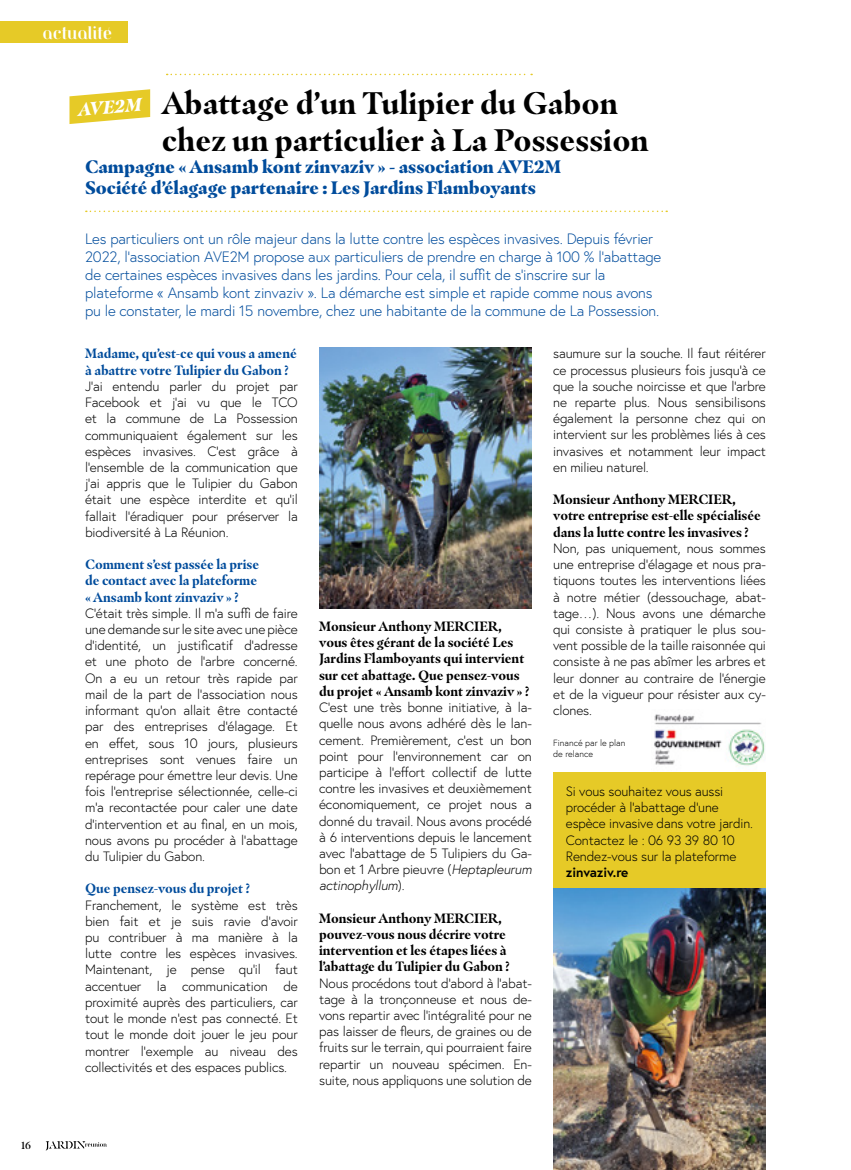
<style>
.page{position:relative;width:851px;height:1170px;background:#fff}
.page>*{position:absolute;margin:0;border:0;box-sizing:border-box;transform-origin:0 0}
.t1{font:700 31.05px/37.3px "Masqualero";color:#000}
.t2{font:900 18px "Masqualero";letter-spacing:-.005em;color:#004c9c}
.t3{font:italic 900 18px "Masqualero";color:#fff}
.t4{font:700 16.5px "Jeanne Moderno OT";color:#fff}
.t5{font:300 15px/18px "Europa";letter-spacing:-.01em;color:#004c9c}
.t6{font:300 13.5px/16.2px "Europa";letter-spacing:-.01em;color:#000;text-align:justify}
.t7{font:700 13.5px/16.2px "Masqualero";letter-spacing:-.005em;color:#000}
.t8{font:700 13.5px/16.2px "Masqualero";letter-spacing:-.005em;color:#004c9c}
.t9{font:10.5px "Masqualero Stencil";color:#000}
.t10{font:300 9px/10.8px "Europa";color:#000}
.s1{font-style:italic}
.s2{font-weight:700}
</style>
<div class="page">
<div style="left:0;top:21px;width:128px;height:22px;background:#e6ca27"></div>
<svg style="left:46px;top:1141px;width:61px;height:9px"></svg>
<img style="left:553px;top:888px;width:212px;height:281px">
<div style="left:553px;top:772px;width:212px;height:116px;background:#e6ca27"></div>
<img style="left:319px;top:348px;width:212px;height:260px">
<svg style="left:86px;top:210px;width:581px;height:2px"></svg>
<svg style="left:167px;top:74px;width:365px;height:1px"></svg>
<svg style="left:69px;top:89px;width:81px;height:35px"></svg>
<img style="left:654px;top:714px;width:111px;height:52px">
<p class="t4" style="left:43px;top:24px;width:71px">actualité</p>
<p class="t1" style="left:162px;top:84px;width:488px">Abattage d’un Tulipier du Gabon chez un particulier à La Possession</p>
<p class="t2" style="left:85px;top:155px;width:477px">Campagne « Ansamb kont zinvaziv » - association AVE2M</p>
<p class="t2" style="left:85px;top:177px;width:452px">Société d’élagage partenaire : Les Jardins Flamboyants</p>
<p class="t3" style="left:76px;top:98px;width:65px;rotate:-5deg">AVE2M</p>
<p class="t5" style="left:85px;top:230px;width:577px">Les particuliers ont un rôle majeur dans la lutte contre les espèces invasives. Depuis février 2022, l’association AVE2M propose aux particuliers de prendre en charge à 100 % l’abattage de certaines espèces invasives dans les jardins. Pour cela, il suffit de s’inscrire sur la plateforme « Ansamb kont zinvaziv ». La démarche est simple et rapide comme nous avons pu le constater, le mardi 15 novembre, chez une habitante de la commune de La Possession.</p>
<p class="t8" style="left:85px;top:345px;width:213px">Madame, qu’est-ce qui vous a amené à abattre votre Tulipier du Gabon ?</p>
<p class="t6" style="left:85px;top:378px;width:214px">J’ai entendu parler du projet par Facebook et j’ai vu que le TCO et la commune de La Possession communiquaient également sur les espèces invasives. C’est grâce à l’ensemble de la communication que j’ai appris que le Tulipier du Gabon était une espèce interdite et qu’il fallait l’éradiquer pour préserver la biodiversité à La Réunion.</p>
<p class="t8" style="left:85px;top:556px;width:175px">Comment s’est passée la prise de contact avec la plateforme « Ansamb kont zinvaziv » ?</p>
<p class="t6" style="left:85px;top:604px;width:214px">C’était très simple. Il m’a suffi de faire une demande sur le site avec une pièce d’identité, un justificatif d’adresse et une photo de l’arbre concerné.<br>On a eu un retour très rapide par mail de la part de l’association nous informant qu’on allait être contacté par des entreprises d’élagage. Et en effet, sous 10 jours, plusieurs entreprises sont venues faire un repérage pour émettre leur devis. Une fois l’entreprise sélectionnée, celle-ci m’a recontactée pour caler une date d’intervention et au final, en un mois, nous avons pu procéder à l’abattage du Tulipier du Gabon.</p>
<p class="t8" style="left:85px;top:880px;width:166px">Que pensez-vous du projet ?</p>
<p class="t6" style="left:85px;top:896px;width:214px">Franchement, le système est très bien fait et je suis ravie d’avoir pu contribuer à ma manière à la lutte contre les espèces invasives.<br>Maintenant, je pense qu’il faut accentuer la communication de proximité auprès des particuliers, car tout le monde n’est pas connecté. Et tout le monde doit jouer le jeu pour montrer l’exemple au niveau des collectivités et des espaces publics.</p>
<p class="t7" style="left:319px;top:618px;width:212px">Monsieur Anthony MERCIER, vous êtes gérant de la société Les Jardins Flamboyants qui intervient sur cet abattage. Que pensez-vous du projet « Ansamb kont zinvaziv » ?</p>
<p class="t6" style="left:319px;top:699px;width:214px">C’est une très bonne initiative, à la&shy;quelle nous avons adhéré dès le lan&shy;cement. Premièrement, c’est un bon point pour l’environnement car on participe à l’effort collectif de lutte contre les invasives et deuxièmement économiquement, ce projet nous a donné du travail. Nous avons procédé à 6 interventions depuis le lancement avec l’abattage de 5 Tulipiers du Ga&shy;bon et 1 Arbre pieuvre (<span class="s1">Heptapleurum actinophyllum</span>).</p>
<p class="t7" style="left:319px;top:909px;width:192px">Monsieur Anthony MERCIER, pouvez-vous nous décrire votre intervention et les étapes liées à l’abattage du Tulipier du Gabon ?</p>
<p class="t6" style="left:319px;top:974px;width:214px">Nous procédons tout d’abord à l’abat&shy;tage à la tronçonneuse et nous de&shy;vons repartir avec l’intégralité pour ne pas laisser de fleurs, de graines ou de fruits sur le terrain, qui pourraient faire repartir un nouveau spécimen. En&shy;suite, nous appliquons une solution de</p>
<p class="t6" style="left:553px;top:345px;width:214px">saumure sur la souche. Il faut réitérer ce processus plusieurs fois jusqu'à ce que la souche noircisse et que l'arbre ne reparte plus. Nous sensibilisons également la personne chez qui on intervient sur les problèmes liés à ces invasives et notamment leur impact en milieu naturel.</p>
<p class="t7" style="left:553px;top:491px;width:209px">Monsieur Anthony MERCIER, votre entreprise est-elle spécialisée dans la lutte contre les invasives ?</p>
<p class="t6" style="left:553px;top:540px;width:214px">Non, pas uniquement, nous sommes une entreprise d’élagage et nous pra&shy;tiquons toutes les interventions liées à notre métier (dessouchage, abat&shy;tage…). Nous avons une démarche qui consiste à pratiquer le plus sou&shy;vent possible de la taille raisonnée qui consiste à ne pas abîmer les arbres et leur donner au contraire de l’énergie et de la vigueur pour résister aux cy&shy;clones.</p>
<p class="t10" style="left:553px;top:737px;width:74px">Financé par le plan de relance</p>
<p class="t6" style="left:566px;top:783px;width:188px;text-align:left">Si vous souhaitez vous aussi procéder à l’abattage d’une espèce invasive dans votre jardin.</p>
<p class="t6" style="left:566px;top:831px;width:170px">Contactez le : 06 93 39 80 10</p>
<p class="t6" style="left:566px;top:847px;width:172px">Rendez-vous sur la plateforme <span class="s2">zinvaziv.re</span></p>
<p class="t9" style="left:21px;top:1138px;width:11px">16</p>
</div>
